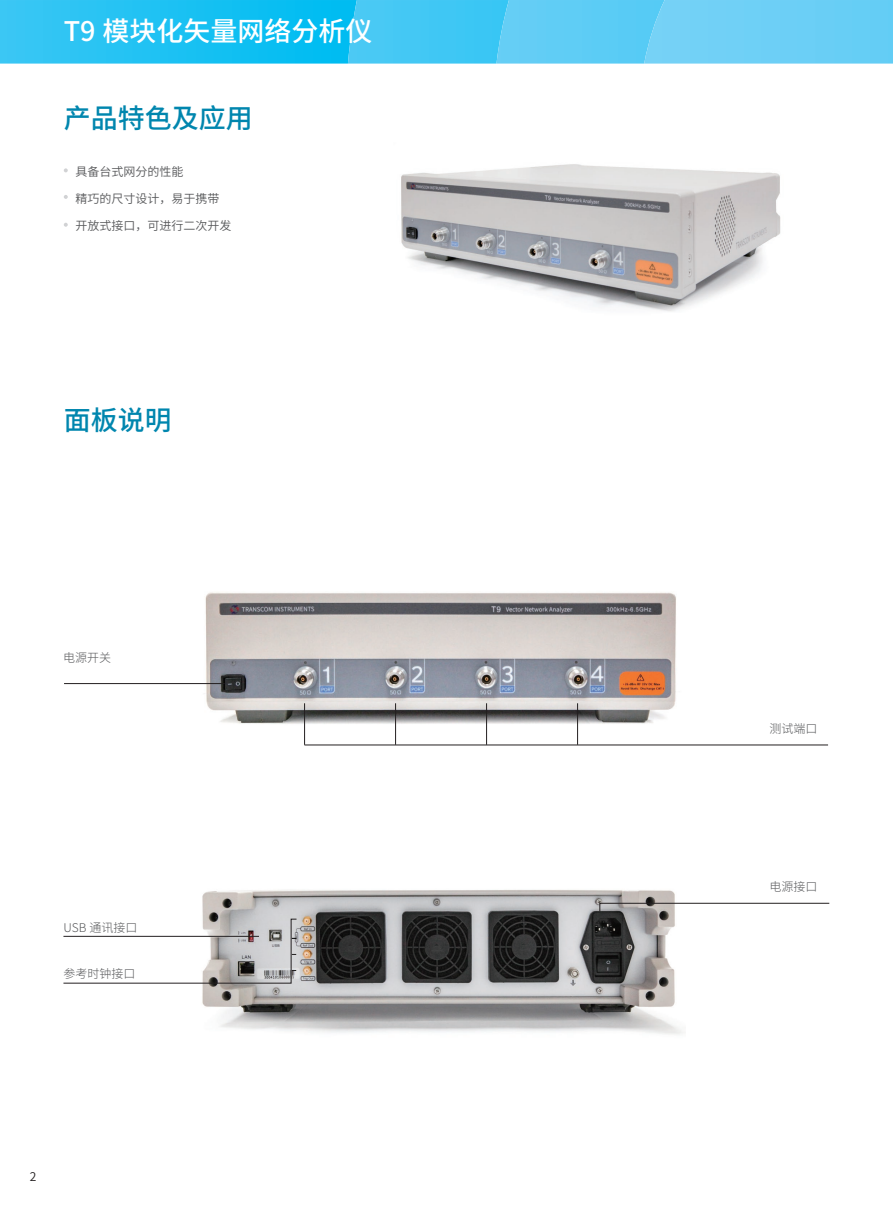
<style>
.page{position:relative;width:893px;height:1212px;background:#fff}
.page>*{position:absolute;margin:0;border:0;box-sizing:border-box;transform-origin:0 0}
.t1{font:500 27px "Source Han Sans SC";color:#fff}
.t2{font:500 27px "Source Han Sans SC";color:#0086ae}
.t3{font:12px "Source Han Sans SC";color:#57585a}
.t4{font:300 12px "Source Han Sans SC";color:#57585a}
.t5{font:12px "Source Han Sans SC";color:#231f20}
</style>
<div class="page">
<img style="left:0;top:0;width:348px;height:64px">
<img style="left:348px;top:0;width:148px;height:64px">
<img style="left:496px;top:0;width:148px;height:64px">
<img style="left:644px;top:0;width:249px;height:64px">
<img style="left:189px;top:592px;width:487px;height:133px">
<img style="left:200px;top:890px;width:485px;height:144px">
<svg style="left:64px;top:168px;width:4px;height:4px"></svg>
<svg style="left:64px;top:195px;width:4px;height:4px"></svg>
<svg style="left:64px;top:223px;width:4px;height:4px"></svg>
<hr style="left:304px;top:745px;width:524px;height:1px;background:#231f20">
<svg style="left:599px;top:903px;width:231px;height:9px"></svg>
<hr style="left:64px;top:683px;width:161px;height:1px;background:#231f20">
<hr style="left:304px;top:703px;width:1px;height:42px;background:#231f20">
<hr style="left:395px;top:703px;width:1px;height:42px;background:#231f20">
<hr style="left:486px;top:703px;width:1px;height:42px;background:#231f20">
<hr style="left:577px;top:703px;width:1px;height:42px;background:#231f20">
<svg style="left:63px;top:919px;width:234px;height:64px"></svg>
<img style="left:401px;top:164px;width:380px;height:148px">
<h1 class="t1" style="left:64px;top:16px;width:310px">T9 模块化矢量网络分析仪</h1>
<h1 class="t2" style="left:64px;top:103px;width:190px">产品特色及应用</h1>
<p class="t3" style="left:76px;top:165px;width:110px">具备台式网分的性能</p>
<p class="t3" style="left:76px;top:192px;width:146px">精巧的尺寸设计，易于携带</p>
<p class="t3" style="left:76px;top:219px;width:158px">开放式接口，可进行二次开发</p>
<h1 class="t2" style="left:64px;top:405px;width:109px">面板说明</h1>
<p class="t4" style="left:63px;top:651px;width:49px">电源开关</p>
<p class="t4" style="left:63px;top:921px;width:75px">USB 通讯接口</p>
<p class="t4" style="left:63px;top:966px;width:73px">参考时钟接口</p>
<p class="t5" style="left:30px;top:1170px;width:8px">2</p>
<p class="t4" style="left:770px;top:721px;width:49px">测试端口</p>
<p class="t4" style="left:770px;top:880px;width:49px">电源接口</p>
</div>
